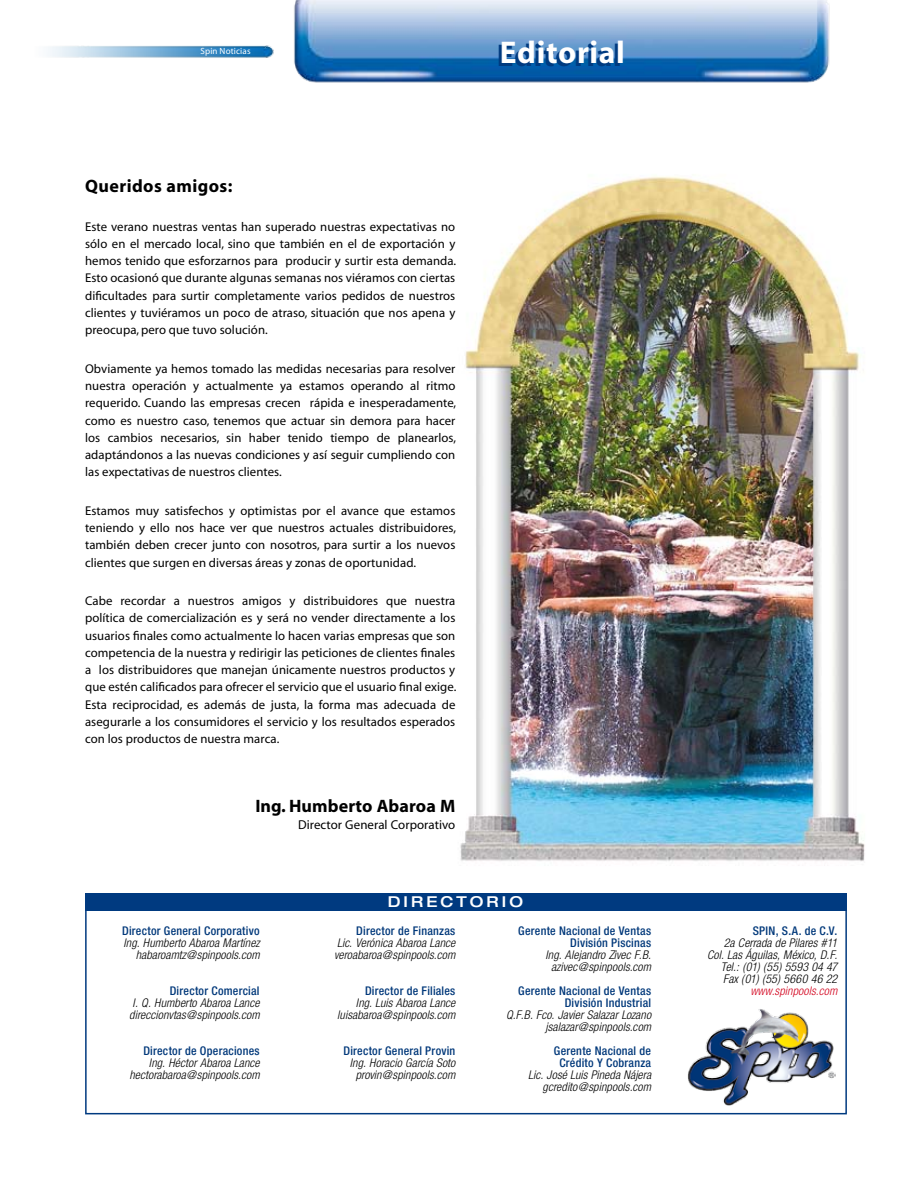
<style>
.page{position:relative;width:915px;height:1191px;background:#fff}
.page>*{position:absolute;margin:0;border:0;box-sizing:border-box;transform-origin:0 0}
.t1{font:700 31.5px "Myriad";letter-spacing:.02em;color:#fff}
.t2{font:700 18px "Myriad";letter-spacing:.015em;color:#000}
.t3{font:500 expanded 15px "Helvetica Neue";letter-spacing:.205em;color:#fff}
.t4{font:12.9px "Myriad";letter-spacing:.005em;color:#000}
.t5{font:12.75px/17.2px "Myriad";letter-spacing:.005em;color:#000;text-align:justify}
.t6{font:italic 300 condensed 12px/12px "Helvetica Neue";letter-spacing:.01em;color:#000;text-align:right}
.t7{font:500 condensed 12px/12px "Helvetica Neue";letter-spacing:.02em;color:#00387a;text-align:right}
.t8{font:italic 300 condensed 12px "Helvetica Neue";letter-spacing:.01em;color:#d3021d}
.t9{font:9px "Myriad";letter-spacing:.015em;color:#fff}
</style>
<div class="page">
<div style="left:85px;top:899px;width:761px;height:215px;border:2px solid #003a80"></div>
<div style="left:85px;top:893px;width:761px;height:17px;background:#003a80"></div>
<img style="left:460px;top:176px;width:405px;height:685px">
<img style="left:48px;top:0;width:782px;height:83px">
<img style="left:687px;top:1009px;width:148px;height:97px">
<p class="t9" style="left:200px;top:47px;width:52px">Spin Noticias</p>
<h1 class="t1" style="left:499px;top:36px;width:126px">Editorial</h1>
<h2 class="t2" style="left:85px;top:177px;width:149px">Queridos amigos:</h2>
<p class="t5" style="left:85px;top:218px;width:372px">Este verano nuestras ventas han superado nuestras expectativas no sólo en el mercado local, sino que también en el de exportación y hemos tenido que esforzarnos para producir y surtir esta demanda.<br>Esto ocasionó que durante algunas semanas nos viéramos con ciertas dificultades para surtir completamente varios pedidos de nuestros clientes y tuviéramos un poco de atraso, situación que nos apena y preocupa, pero que tuvo solución.</p>
<p class="t5" style="left:85px;top:360px;width:372px">Obviamente ya hemos tomado las medidas necesarias para resolver nuestra operación y actualmente ya estamos operando al ritmo requerido. Cuando las empresas crecen rápida e inesperadamente, como es nuestro caso, tenemos que actuar sin demora para hacer los cambios necesarios, sin haber tenido tiempo de planearlos, adaptándonos a las nuevas condiciones y así seguir cumpliendo con las expectativas de nuestros clientes.</p>
<p class="t5" style="left:85px;top:502px;width:372px">Estamos muy satisfechos y optimistas por el avance que estamos teniendo y ello nos hace ver que nuestros actuales distribuidores, también deben crecer junto con nosotros, para surtir a los nuevos clientes que surgen en diversas áreas y zonas de oportunidad.</p>
<p class="t5" style="left:85px;top:593px;width:372px">Cabe recordar a nuestros amigos y distribuidores que nuestra política de comercialización es y será no vender directamente a los usuarios finales como actualmente lo hacen varias empresas que son competencia de la nuestra y redirigir las peticiones de clientes finales a los distribuidores que manejan únicamente nuestros productos y que estén calificados para ofrecer el servicio que el usuario final exige.<br>Esta reciprocidad, es además de justa, la forma mas adecuada de asegurarle a los consumidores el servicio y los resultados esperados con los productos de nuestra marca.</p>
<h2 class="t2" style="left:255px;top:797px;width:201px">Ing. Humberto Abaroa M</h2>
<p class="t4" style="left:298px;top:818px;width:159px">Director General Corporativo</p>
<p class="t7" style="left:122px;top:924px;width:139px">Director General Corporativo</p>
<p class="t6" style="left:123px;top:936px;width:138px">Ing. Humberto Abaroa Martínez habaroamtz@spinpools.com</p>
<p class="t7" style="left:170px;top:984px;width:91px">Director Comercial</p>
<p class="t6" style="left:129px;top:996px;width:132px;text-align:left">I. Q. Humberto Abaroa Lance direccionvtas@spinpools.com</p>
<p class="t7" style="left:143px;top:1044px;width:118px">Director de Operaciones</p>
<p class="t6" style="left:129px;top:1056px;width:132px">Ing. Héctor Abaroa Lance hectorabaroa@spinpools.com</p>
<p class="t3" style="left:387px;top:892px;width:137px">DIRECTORIO</p>
<p class="t7" style="left:356px;top:924px;width:101px">Director de Finanzas</p>
<p class="t6" style="left:334px;top:936px;width:123px;text-align:left">Lic. Verónica Abaroa Lance veroabaroa@spinpools.com</p>
<p class="t7" style="left:365px;top:984px;width:92px">Director de Filiales</p>
<p class="t6" style="left:337px;top:996px;width:120px">Ing. Luis Abaroa Lance luisabaroa@spinpools.com</p>
<p class="t7" style="left:343px;top:1044px;width:113px">Director General Provin</p>
<p class="t6" style="left:349px;top:1056px;width:107px;text-align:center">Ing. Horacio García Soto provin@spinpools.com</p>
<p class="t7" style="left:518px;top:924px;width:134px">Gerente Nacional de Ventas<br>División Piscinas</p>
<p class="t6" style="left:545px;top:948px;width:107px;text-align:center">Ing. Alejandro Zivec F.B. azivec@spinpools.com</p>
<p class="t7" style="left:518px;top:984px;width:134px">Gerente Nacional de Ventas<br>División Industrial</p>
<p class="t6" style="left:506px;top:1008px;width:146px">Q.F.B. Fco. Javier Salazar Lozano jsalazar@spinpools.com</p>
<p class="t7" style="left:553px;top:1044px;width:99px;text-align:center">Gerente Nacional de<br>Crédito Y Cobranza</p>
<p class="t6" style="left:528px;top:1068px;width:124px">Lic. José Luis Pineda Nájera gcredito@spinpools.com</p>
<p class="t7" style="left:752px;top:924px;width:86px">SPIN, S.A. de C.V.</p>
<p class="t6" style="left:707px;top:936px;width:132px">2a Cerrada de Pilares #11<br>Col. Las Águilas, México, D.F.<br>Tel.: (01) (55) 5593 04 47<br>Fax (01) (55) 5660 46 22</p>
<p class="t8" style="left:750px;top:983px;width:88px">www.spinpools.com</p>
</div>
